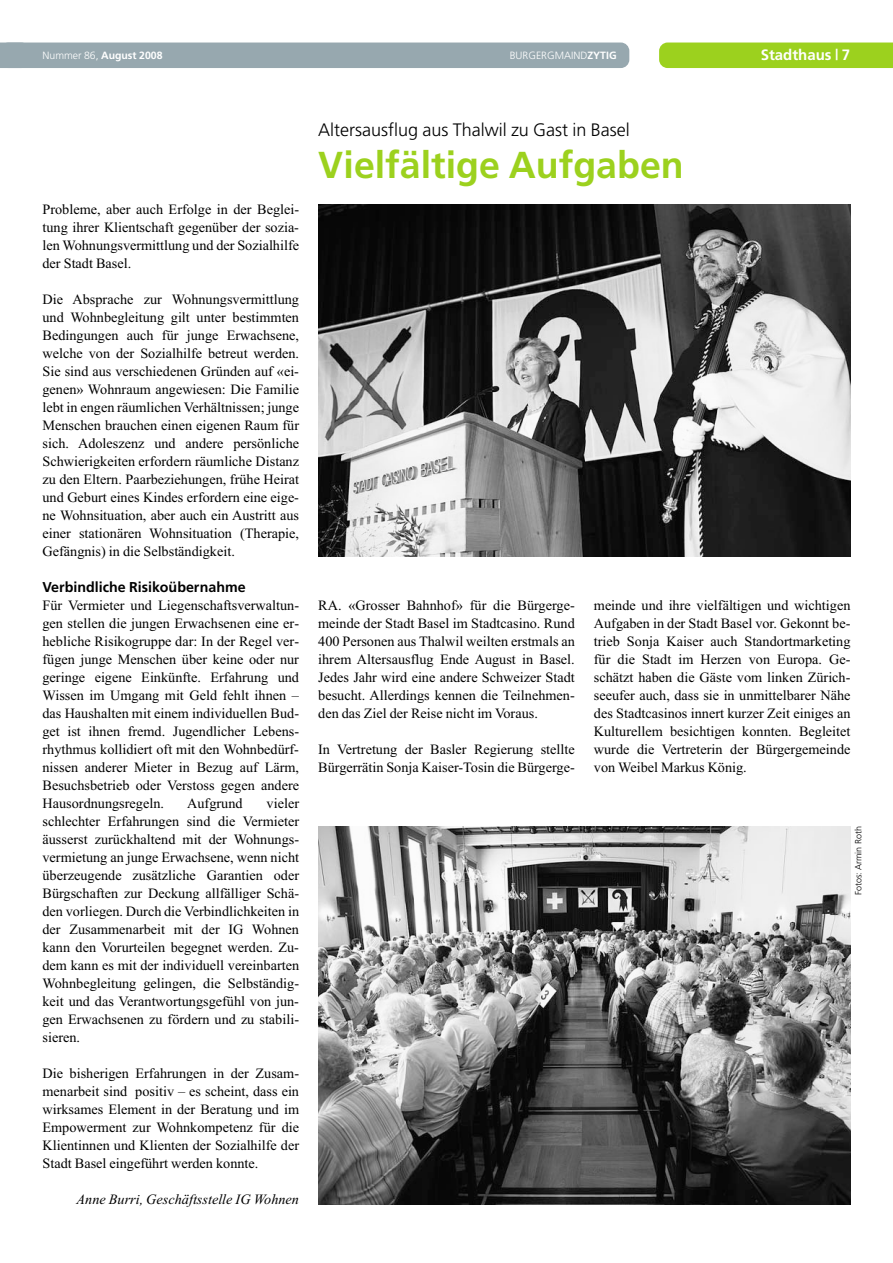
<style>
.page{position:relative;width:893px;height:1263px;background:#fff}
.page>*{position:absolute;margin:0;border:0;box-sizing:border-box;transform-origin:0 0}
.t1{font:700 37.5px "Frutiger";color:#9cd11e}
.t2{font:300 18px "Frutiger";color:#000}
.t3{font:700 15px "Frutiger";color:#fff}
.t4{font:14.25px/18px "Times New Roman";color:#000;text-align:justify}
.t5{font:italic 14.25px "Times New Roman";color:#000}
.t6{font:700 14.25px "Frutiger";color:#000}
.t7{font:700 10.5px "Frutiger";color:#fff}
.t8{font:300 10.5px "Frutiger";color:#fff}
.t9{font:300 9px "Frutiger";color:#000}
.s1{font-weight:300}
.s2{font-weight:700}
</style>
<div class="page">
<div style="left:0;top:43px;width:629px;height:25px;background:#97a8af;border-radius:9px"></div>
<div style="left:659px;top:43px;width:234px;height:25px;background:#9cd11e"></div>
<svg style="left:0;top:43px;width:6px;height:25px"></svg>
<img style="left:318px;top:204px;width:532px;height:352px">
<img style="left:318px;top:826px;width:532px;height:378px">
<p class="t7" style="left:43px;top:51px;width:122px"><span class="s1">Nummer 86,</span> August 2008</p>
<p class="t8" style="left:510px;top:51px;width:108px">BURGERGMAIND<span class="s2">ZYTIG</span></p>
<p class="t3" style="left:761px;top:49px;width:91px">Stadthaus | 7</p>
<p class="t4" style="left:43px;top:200px;width:258px">Probleme, aber auch Erfolge in der Beglei&shy;tung ihrer Klientschaft gegenüber der sozia&shy;len Wohnungsvermittlung und der Sozialhilfe der Stadt Basel.</p>
<p class="t4" style="left:43px;top:290px;width:258px">Die Absprache zur Wohnungsvermittlung und Wohnbegleitung gilt unter bestimmten Bedingungen auch für junge Erwachsene, welche von der Sozialhilfe betreut werden.<br>Sie sind aus verschiedenen Gründen auf «ei&shy;genen» Wohnraum angewiesen: Die Familie lebt in engen räumlichen Verhältnissen; junge Menschen brauchen einen eigenen Raum für sich. Adoleszenz und andere persönliche Schwierigkeiten erfordern räumliche Distanz zu den Eltern. Paarbeziehungen, frühe Heirat und Geburt eines Kindes erfordern eine eige&shy;ne Wohnsituation, aber auch ein Austritt aus einer stationären Wohnsituation (Therapie, Gefängnis) in die Selbständigkeit.</p>
<p class="t6" style="left:43px;top:582px;width:205px">Verbindliche Risikoübernahme</p>
<p class="t4" style="left:43px;top:596px;width:258px">Für Vermieter und Liegenschaftsverwaltun&shy;gen stellen die jungen Erwachsenen eine er&shy;hebliche Risikogruppe dar: In der Regel ver&shy;fügen junge Menschen über keine oder nur geringe eigene Einkünfte. Erfahrung und Wissen im Umgang mit Geld fehlt ihnen – das Haushalten mit einem individuellen Bud&shy;get ist ihnen fremd. Jugendlicher Lebens&shy;rhythmus kollidiert oft mit den Wohnbedürf&shy;nissen anderer Mieter in Bezug auf Lärm, Besuchsbetrieb oder Verstoss gegen andere Hausordnungsregeln.</p>
<p class="t4" style="left:43px;top:794px;width:258px;text-indent:224px">vieler schlechter Erfahrungen sind die Vermieter äusserst zurückhaltend mit der Wohnungs&shy;vermietung an junge Erwachsene, wenn nicht überzeugende zusätzliche Garantien oder Bürgschaften zur Deckung allfälliger Schä&shy;den vorliegen. Durch die Verbindlichkeiten in der Zusammenarbeit mit der IG Wohnen kann den Vorurteilen begegnet werden. Zu&shy;dem kann es mit der individuell vereinbarten Wohnbegleitung gelingen, die Selbständig&shy;keit und das Verantwortungsgefühl von jun&shy;gen Erwachsenen zu fördern und zu stabili&shy;sieren.</p>
<p class="t4" style="left:43px;top:1064px;width:258px">Die bisherigen Erfahrungen in der Zusam&shy;menarbeit sind positiv – es scheint, dass ein wirksames Element in der Beratung und im Empowerment zur Wohnkompetenz für die Klientinnen und Klienten der Sozialhilfe der Stadt Basel eingeführt werden konnte.</p>
<p class="t5" style="left:77px;top:1191px;width:224px">Anne Burri, Geschäftsstelle IG Wohnen</p>
<p class="t4" style="left:187px;top:794px;width:57px">Aufgrund</p>
<p class="t2" style="left:318px;top:122px;width:313px">Altersausflug aus Thalwil zu Gast in Basel</p>
<h1 class="t1" style="left:318px;top:150px;width:367px">Vielfältige Aufgaben</h1>
<p class="t4" style="left:318px;top:596px;width:258px">RA. «Grosser Bahnhof» für die Bürgerge&shy;meinde der Stadt Basel im Stadtcasino. Rund 400 Personen aus Thalwil weilten erstmals an ihrem Altersausflug Ende August in Basel.<br>Jedes Jahr wird eine andere Schweizer Stadt besucht. Allerdings kennen die Teilnehmen&shy;den das Ziel der Reise nicht im Voraus.</p>
<p class="t4" style="left:318px;top:740px;width:258px">In Vertretung der Basler Regierung stellte<br>Bürgerrätin Sonja Kaiser-Tosin die Bürgerge-</p>
<p class="t4" style="left:594px;top:596px;width:258px">meinde und ihre vielfältigen und wichtigen Aufgaben in der Stadt Basel vor. Gekonnt be&shy;trieb Sonja Kaiser auch Standortmarketing für die Stadt im Herzen von Europa. Ge&shy;schätzt haben die Gäste vom linken Zürich&shy;seeufer auch, dass sie in unmittelbarer Nähe des Stadtcasinos innert kurzer Zeit einiges an Kulturellem besichtigen konnten. Begleitet wurde die Vertreterin der Bürgergemeinde von Weibel Markus König.</p>
<p class="t9" style="left:855px;top:895px;width:70px;rotate:-90deg">Fotos: Armin Roth</p>
</div>
